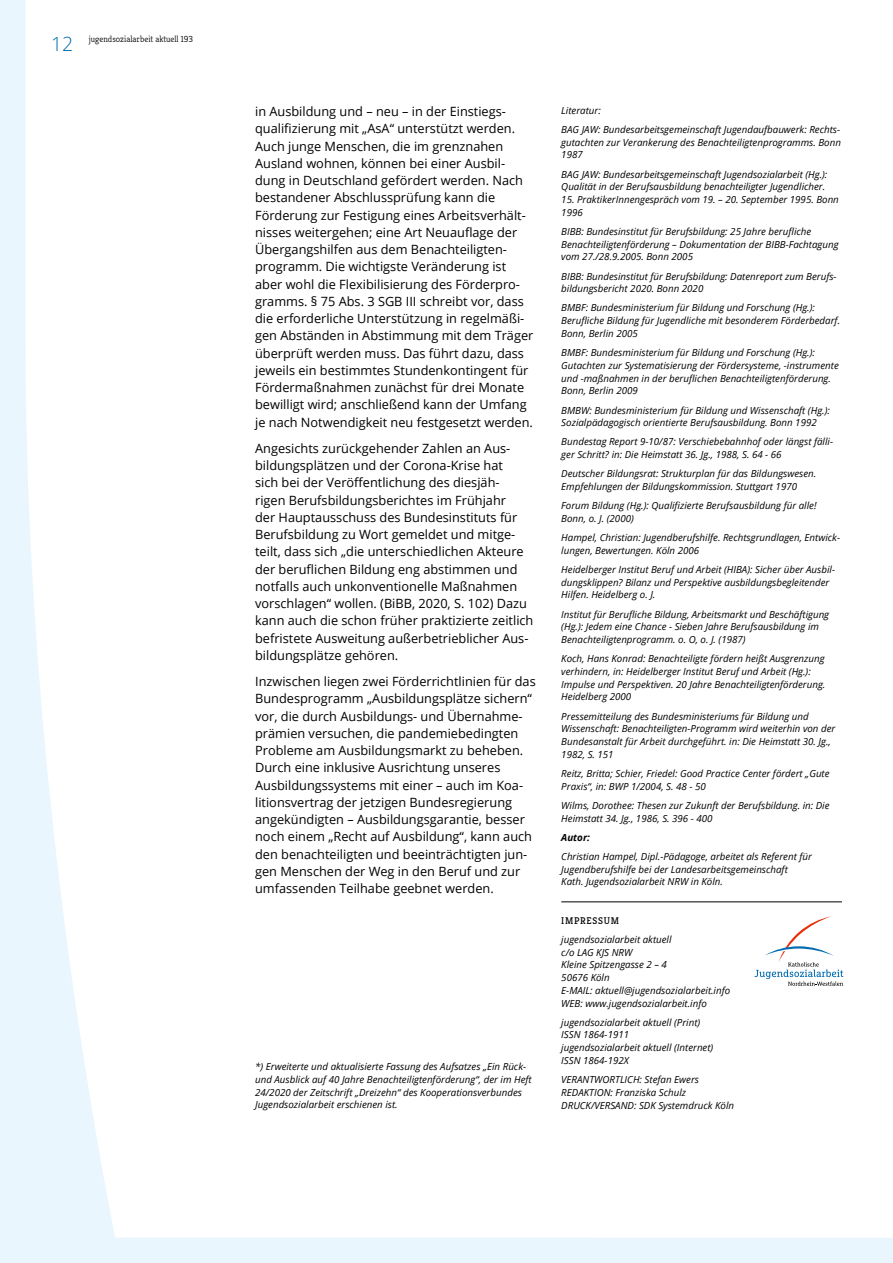
<style>
.page{position:relative;width:893px;height:1263px;background:#eaf6fe}
.page>*{position:absolute;margin:0;border:0;box-sizing:border-box;transform-origin:0 0}
.t1{font:300 19.5px "Open Sans";color:#006cb1}
.t2{font:12.75px/17.2px "Open Sans";color:#000}
.t3{font:italic 9.75px/12.8px "Open Sans";color:#000}
.t4{font:9.75px "Kreon";letter-spacing:.07em;color:#000}
.t5{font:italic 700 9.75px "Open Sans";color:#000}
.t6{font:300 8.85px "Kreon";color:#000}
.s1{font-size:9px}
</style>
<div class="page">
<div style="left:26px;top:0;width:867px;height:1237px;background:#fff"></div>
<hr style="left:561px;top:901px;width:281px;height:1px;background:#000">
<svg style="left:755px;top:916px;width:88px;height:70px;background:#eceef1"></svg>
<h1 class="t1" style="left:51px;top:31px;width:24px">12</h1>
<p class="t6" style="left:89px;top:34px;width:106px">jugends<span class="s1">ozialar</span>beit aktuell 193</p>
<p class="t2" style="left:255px;top:102px;width:280px">in Ausbildung und – neu – in der Einstiegs&shy;qualifizierung mit „AsA“ unterstützt werden.<br>Auch junge Menschen, die im grenznahen Ausland wohnen, können bei einer Ausbil&shy;dung in Deutschland gefördert werden. Nach bestandener Abschlussprüfung kann die Förderung zur Festigung eines Arbeitsverhält&shy;nisses weitergehen; eine Art Neuauflage der Übergangshilfen aus dem Benachteiligten&shy;programm. Die wichtigste Veränderung ist aber wohl die Flexibilisierung des Förderpro&shy;gramms. § 75 Abs. 3 SGB III schreibt vor, dass die erforderliche Unterstützung in regelmäßi&shy;gen Abständen in Abstimmung mit dem Träger überprüft werden muss. Das führt dazu, dass jeweils ein bestimmtes Stundenkontingent für Fördermaßnahmen zunächst für drei Monate bewilligt wird; anschließend kann der Umfang je nach Notwendigkeit neu festgesetzt werden.</p>
<p class="t2" style="left:255px;top:439px;width:280px">Angesichts zurückgehender Zahlen an Aus&shy;bildungsplätzen und der Corona-Krise hat<br>sich bei der Veröffentlichung des diesjäh-<br>rigen Berufsbildungsberichtes im Frühjahr<br>der Hauptausschuss des Bundesinstituts für Berufsbildung zu Wort gemeldet und mitge&shy;teilt, dass sich „die unterschiedlichen Akteure der beruflichen Bildung eng abstimmen und notfalls auch unkonventionelle Maßnahmen vorschlagen“ wollen. (BiBB, 2020, S. 102) Dazu kann auch die schon früher praktizierte zeitlich befristete Ausweitung außerbetrieblicher Aus&shy;bildungsplätze gehören.</p>
<p class="t2" style="left:255px;top:673px;width:282px">Inzwischen liegen zwei Förderrichtlinien für das Bundesprogramm „Ausbildungsplätze sichern“ vor, die durch Ausbildungs- und Übernahme&shy;prämien versuchen, die pandemiebedingten Probleme am Ausbildungsmarkt zu beheben.<br>Durch eine inklusive Ausrichtung unseres Ausbildungssystems mit einer – auch im Koa&shy;litionsvertrag der jetzigen Bundesregierung angekündigten – Ausbildungsgarantie, besser noch einem „Recht auf Ausbildung“, kann auch den benachteiligten und beeinträchtigten jun&shy;gen Menschen der Weg in den Beruf und zur umfassenden Teilhabe geebnet werden.</p>
<p class="t3" style="left:255px;top:1060px;width:278px">*) Erweiterte und aktualisierte Fassung des Aufsatzes „Ein Rück&shy;und Ausblick auf 40 Jahre Benachteiligtenförderung“, der im Heft 24/2020 der Zeitschrift „Dreizehn“ des Kooperationsverbundes Jugendsozialarbeit erschienen ist.</p>
<p class="t3" style="left:561px;top:100px;width:280px;line-height:19.2px">Literatur:<br>BAG JAW: Bundesarbeitsgemeinschaft Jugendaufbauwerk: Rechts-</p>
<p class="t3" style="left:561px;top:135px;width:281px">gutachten zur Verankerung des Benachteiligtenprogramms. Bonn<br>1987</p>
<p class="t3" style="left:561px;top:167px;width:268px">BAG JAW: Bundesarbeitsgemeinschaft Jugendsozialarbeit (Hg.):<br>Qualität in der Berufsausbildung benachteiligter Jugendlicher.</p>
<p class="t3" style="left:561px;top:193px;width:279px">15. PraktikerInnengespräch vom 19. – 20. September 1995. Bonn<br>1996</p>
<p class="t3" style="left:561px;top:225px;width:279px">BIBB: Bundesinstitut für Berufsbildung: 25 Jahre berufliche<br>Benachteiligtenförderung – Dokumentation der BIBB-Fachtagung vom 27./28.9.2005. Bonn 2005</p>
<p class="t3" style="left:561px;top:269px;width:277px">BIBB: Bundesinstitut für Berufsbildung: Datenreport zum Berufs&shy;bildungsbericht 2020. Bonn 2020</p>
<p class="t3" style="left:561px;top:301px;width:280px">BMBF: Bundesministerium für Bildung und Forschung (Hg.):<br>Berufliche Bildung für Jugendliche mit besonderem Förderbedarf.<br>Bonn, Berlin 2005</p>
<p class="t3" style="left:561px;top:346px;width:279px">BMBF: Bundesministerium für Bildung und Forschung (Hg.):<br>Gutachten zur Systematisierung der Fördersysteme, -instrumente und -maßnahmen in der beruflichen Benachteiligtenförderung.<br>Bonn, Berlin 2009</p>
<p class="t3" style="left:561px;top:403px;width:270px">BMBW: Bundesministerium für Bildung und Wissenschaft (Hg.):<br>Sozialpädagogisch orientierte Berufsausbildung. Bonn 1992</p>
<p class="t3" style="left:561px;top:435px;width:273px">Bundestag Report 9-10/87: Verschiebebahnhof oder längst fälli&shy;ger Schritt? in: Die Heimstatt 36. Jg., 1988, S. 64 - 66</p>
<p class="t3" style="left:561px;top:467px;width:256px">Deutscher Bildungsrat: Strukturplan für das Bildungswesen.<br>Empfehlungen der Bildungskommission. Stuttgart 1970</p>
<p class="t3" style="left:561px;top:499px;width:257px">Forum Bildung (Hg.): Qualifizierte Berufsausbildung für alle!<br>Bonn, o. J. (2000)</p>
<p class="t3" style="left:561px;top:531px;width:280px">Hampel, Christian: Jugendberufshilfe. Rechtsgrundlagen, Entwick&shy;lungen, Bewertungen. Köln 2006</p>
<p class="t3" style="left:561px;top:563px;width:275px">Heidelberger Institut Beruf und Arbeit (HIBA): Sicher über Ausbil&shy;dungsklippen? Bilanz und Perspektive ausbildungsbegleitender<br>Hilfen. Heidelberg o. J.</p>
<p class="t3" style="left:561px;top:607px;width:269px">Institut für Berufliche Bildung, Arbeitsmarkt und Beschäftigung (Hg.): Jedem eine Chance - Sieben Jahre Berufsausbildung im<br>Benachteiligtenprogramm. o. O, o. J. (1987)</p>
<p class="t3" style="left:561px;top:652px;width:266px">Koch, Hans Konrad: Benachteiligte fördern heißt Ausgrenzung verhindern, in: Heidelberger Institut Beruf und Arbeit (Hg.):<br>Impulse und Perspektiven. 20 Jahre Benachteiligtenförderung.<br>Heidelberg 2000</p>
<p class="t3" style="left:561px;top:709px;width:276px">Pressemitteilung des Bundesministeriums für Bildung und Wissenschaft: Benachteiligten-Programm wird weiterhin von der Bundesanstalt für Arbeit durchgeführt. in: Die Heimstatt 30. Jg., 1982, S. 151</p>
<p class="t3" style="left:561px;top:767px;width:270px">Reitz, Britta; Schier, Friedel: Good Practice Center fördert „Gute<br>Praxis“, in: BWP 1/2004, S. 48 - 50</p>
<p class="t3" style="left:561px;top:799px;width:270px">Wilms, Dorothee: Thesen zur Zukunft der Berufsbildung. in: Die<br>Heimstatt 34. Jg., 1986, S. 396 - 400</p>
<p class="t5" style="left:561px;top:830px;width:30px">Autor:</p>
<p class="t3" style="left:561px;top:850px;width:252px">Christian Hampel, Dipl.-Pädagoge, arbeitet als Referent für<br>Jugendberufshilfe bei der Landesarbeitsgemeinschaft<br>Kath. Jugendsozialarbeit NRW in Köln.</p>
<p class="t4" style="left:561px;top:914px;width:59px">IMPRESSUM</p>
<p class="t3" style="left:561px;top:933px;width:170px">jugendsozialarbeit aktuell<br>c/o LAG KJS NRW<br>Kleine Spitzengasse 2 – 4<br>50676 Köln<br>E-MAIL: aktuell@jugendsozialarbeit.info<br>WEB: www.jugendsozialarbeit.info</p>
<p class="t3" style="left:561px;top:1015px;width:154px">jugendsozialarbeit aktuell (Print)<br>ISSN 1864-1911<br>jugendsozialarbeit aktuell (Internet)<br>ISSN 1864-192X</p>
<p class="t3" style="left:561px;top:1073px;width:174px">VERANTWORTLICH: Stefan Ewers<br>REDAKTION: Franziska Schulz<br>DRUCK/VERSAND: SDK Systemdruck Köln</p>
</div>
